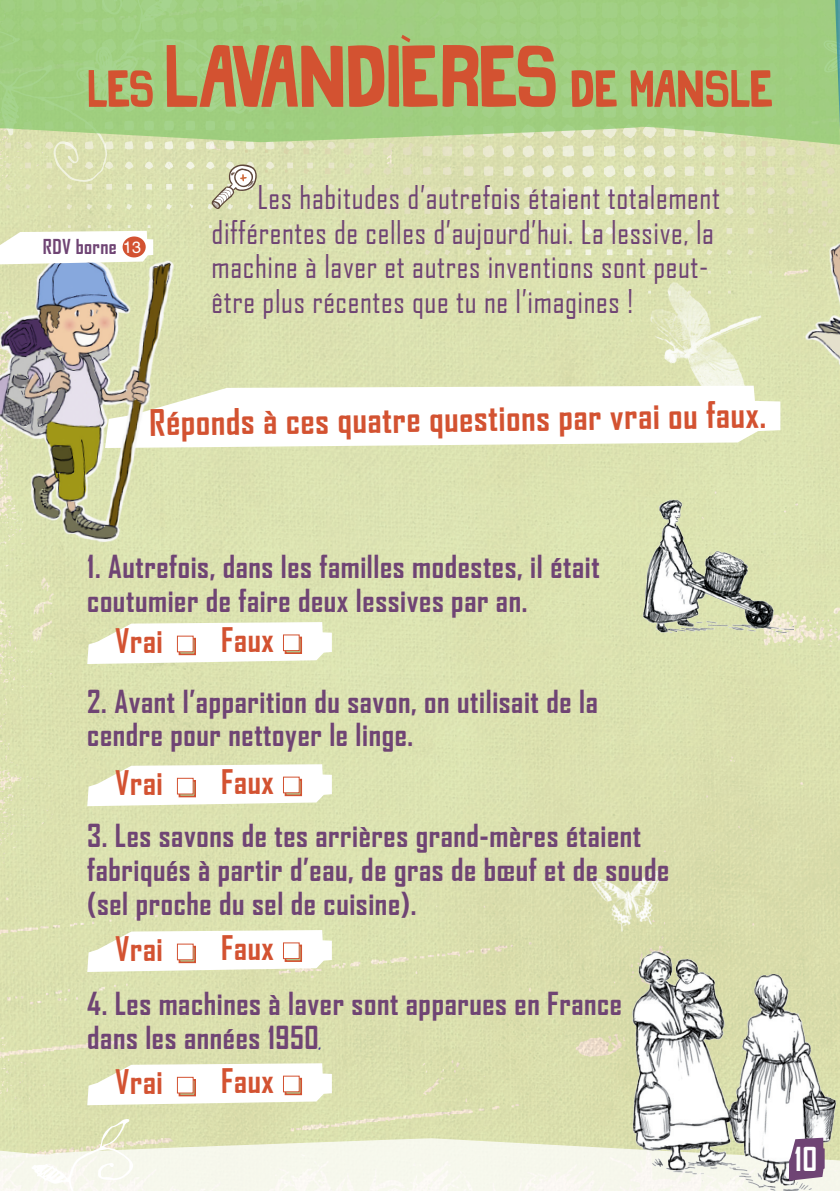
<style>
.page{position:relative;width:840px;height:1191px;background:#fff}
.page>*{position:absolute;margin:0;border:0;box-sizing:border-box;transform-origin:0 0}
.t1{font:52.6px "Grind Zero";letter-spacing:-.055em;color:#d35231}
.t2{font:700 35px "Agency FB";color:#d35231}
.t3{font:700 32.4px "Agency FB";letter-spacing:.015em;color:#d35231}
.t4{font:700 31.6px "Agency FB";color:#fff}
.t5{font:31.4px/34.6px "Agency FB";letter-spacing:.02em;color:#6f4474}
.t6{font:700 30.4px/33.6px "Agency FB";letter-spacing:.02em;color:#6f4474}
.t7{font:700 19.8px "Agency FB";letter-spacing:.02em;color:#6f4474}
.s1{font-size:88.4px}
.s2{font-family:"Freestyle Script";font-weight:400;font-size:27.8px;color:#3f3493}
</style>
<div class="page">
<div style="left:0;top:145px;width:839px;height:990px;background:#dce1af"></div>
<svg style="left:31px;top:1118px;width:103px;height:17px;background:#dce1b1"></svg>
<svg style="left:0;top:1135px;width:601px;height:56px;background:#f2f3e2"></svg>
<svg style="left:286px;top:0;width:537px;height:145px;background:#a4cf84"></svg>
<svg style="left:401px;top:35px;width:9px;height:8px"></svg>
<svg style="left:0;top:0;width:286px;height:210px;background:#b5d594"></svg>
<svg style="left:188px;top:386px;width:528px;height:62px"></svg>
<img style="left:0;top:223px;width:188px;height:346px">
<svg style="left:87px;top:622px;width:245px;height:42px"></svg>
<svg style="left:178px;top:638px;width:18px;height:17px"></svg>
<div style="left:177px;top:635px;width:16px;height:17px;background:#fff;border:1px solid #d35231"></div>
<svg style="left:284px;top:636px;width:18px;height:18px"></svg>
<div style="left:283px;top:634px;width:16px;height:17px;background:#fff;border:1px solid #d35231"></div>
<svg style="left:87px;top:764px;width:245px;height:42px"></svg>
<svg style="left:178px;top:780px;width:18px;height:17px"></svg>
<div style="left:177px;top:778px;width:16px;height:16px;background:#fff;border:1px solid #d35231"></div>
<svg style="left:284px;top:779px;width:18px;height:17px"></svg>
<div style="left:283px;top:776px;width:16px;height:17px;background:#fff;border:1px solid #d35231"></div>
<svg style="left:87px;top:930px;width:245px;height:42px"></svg>
<svg style="left:178px;top:945px;width:18px;height:18px"></svg>
<div style="left:177px;top:943px;width:16px;height:17px;background:#fff;border:1px solid #d35231"></div>
<svg style="left:284px;top:944px;width:18px;height:18px"></svg>
<div style="left:283px;top:942px;width:16px;height:17px;background:#fff;border:1px solid #d35231"></div>
<svg style="left:87px;top:1063px;width:245px;height:42px"></svg>
<svg style="left:178px;top:1079px;width:18px;height:17px"></svg>
<div style="left:177px;top:1077px;width:16px;height:16px;background:#fff;border:1px solid #d35231"></div>
<svg style="left:284px;top:1077px;width:18px;height:18px"></svg>
<div style="left:283px;top:1075px;width:16px;height:17px;background:#fff;border:1px solid #d35231"></div>
<img style="left:601px;top:927px;width:238px;height:264px">
<img style="left:605px;top:474px;width:188px;height:185px">
<svg style="left:823px;top:0;width:16px;height:172px;background:#a3cc8a"></svg>
<img style="left:716px;top:182px;width:123px;height:365px">
<svg style="left:788px;top:1137px;width:36px;height:43px;background:#825e86"></svg>
<svg style="left:0;top:231px;width:153px;height:33px"></svg>
<p class="t1" style="left:89px;top:66px;width:689px">LES <span class="s1">LAVANDIERES</span> DE MANSLE</p>
<p class="t7" style="left:43px;top:234px;width:75px">RDV borne</p>
<p class="t5" style="left:211px;top:179px;width:509px;text-indent:46px">Les habitudes d’autrefois étaient totalement différentes de celles d’aujourd’hui. La lessive, la machine à laver et autres inventions sont peut&shy;être plus récentes que tu ne l’imagines !</p>
<p class="t2" style="left:149px;top:402px;width:618px;rotate:-1deg">Réponds à ces quatre questions par vrai ou faux.</p>
<p class="t6" style="left:87px;top:549px;width:513px">1. Autrefois, dans les familles modestes, il était coutumier de faire deux lessives par an.</p>
<p class="t3" style="left:115px;top:620px;width:49px">Vrai</p>
<p class="t3" style="left:221px;top:619px;width:54px">Faux</p>
<p class="t6" style="left:87px;top:684px;width:512px">2. Avant l’apparition du savon, on utilisait de la cendre pour nettoyer le linge.</p>
<p class="t3" style="left:115px;top:762px;width:49px">Vrai</p>
<p class="t3" style="left:221px;top:761px;width:54px">Faux</p>
<p class="t6" style="left:87px;top:818px;width:583px">3. Les savons de tes arrières grand-mères étaient fabriqués à partir d’eau, de gras de bœuf et de soude (sel proche du sel de cuisine).</p>
<p class="t3" style="left:115px;top:928px;width:49px">Vrai</p>
<p class="t3" style="left:221px;top:927px;width:54px">Faux</p>
<p class="t6" style="left:87px;top:986px;width:536px">4. Les machines à laver sont apparues en France dans les années 1950<span class="s2">.</span></p>
<p class="t3" style="left:115px;top:1061px;width:49px">Vrai</p>
<p class="t3" style="left:221px;top:1060px;width:54px">Faux</p>
<p class="t4" style="left:794px;top:1139px;width:24px">10</p>
</div>
